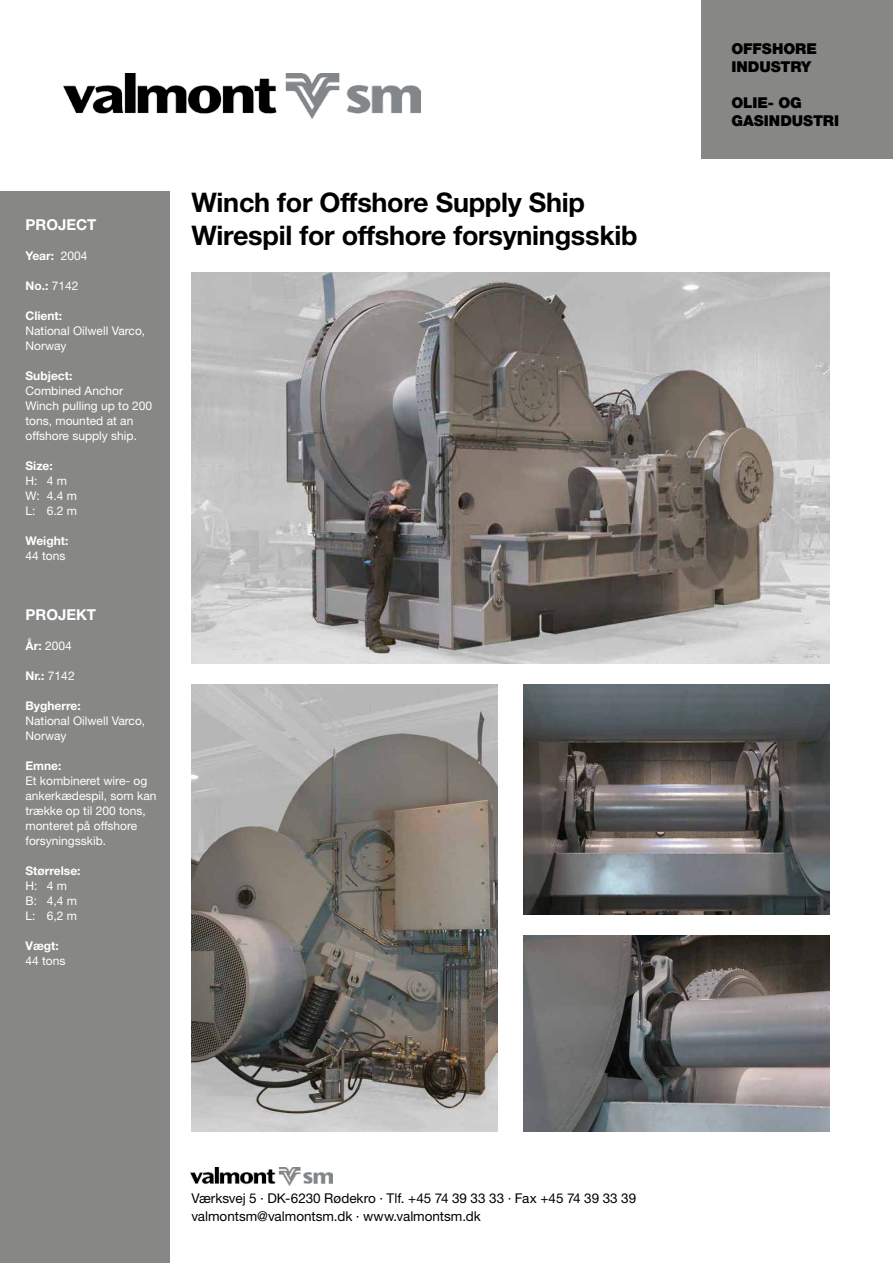
<style>
.page{position:relative;width:893px;height:1263px;background:#fff}
.page>*{position:absolute;margin:0;border:0;box-sizing:border-box;transform-origin:0 0}
.t1{font:700 27px/33px "Helvetica Neue";letter-spacing:-.01em;color:#000}
.t2{font:900 15px/18px "Helvetica Neue";letter-spacing:-.005em;color:#000}
.t3{font:700 15px "Helvetica Neue";color:#fff}
.t4{font:13.5px/18px "Helvetica Neue";color:#000}
.t5{font:12px/15px "Helvetica Neue";color:#fff}
.t6{font:700 12px "Helvetica Neue";color:#fff}
.s1{font-weight:400}
.s2{font-weight:700}
</style>
<div class="page">
<div style="left:0;top:191px;width:170px;height:1072px;background:#878786"></div>
<div style="left:702px;top:0;width:191px;height:158px;background:#878786"></div>
<img style="left:64px;top:74px;width:356px;height:45px">
<img style="left:190px;top:1167px;width:143px;height:18px">
<img style="left:191px;top:272px;width:638px;height:391px">
<img style="left:191px;top:685px;width:306px;height:446px">
<img style="left:523px;top:685px;width:306px;height:229px">
<img style="left:523px;top:935px;width:306px;height:196px">
<p class="t3" style="left:26px;top:216px;width:72px">PROJECT</p>
<p class="t6" style="left:26px;top:249px;width:64px">Year: <span class="s1">2004</span></p>
<p class="t6" style="left:26px;top:279px;width:54px">No.: <span class="s1">7142</span></p>
<p class="t6" style="left:26px;top:309px;width:38px">Client:</p>
<p class="t5" style="left:26px;top:323px;width:121px">National Oilwell Varco,<br>Norway</p>
<p class="t6" style="left:26px;top:369px;width:48px">Subject:</p>
<p class="t5" style="left:26px;top:383px;width:128px">Combined Anchor<br>Winch pulling up to 200 tons, mounted at an offshore supply ship.</p>
<p class="t6" style="left:26px;top:459px;width:29px">Size:</p>
<p class="t5" style="left:26px;top:473px;width:53px">H: 4 m<br>W: 4.4 m<br>L: 6.2 m</p>
<p class="t6" style="left:26px;top:534px;width:44px">Weight:</p>
<p class="t5" style="left:26px;top:548px;width:42px">44 tons</p>
<p class="t3" style="left:26px;top:606px;width:72px">PROJEKT</p>
<p class="t5" style="left:26px;top:638px;width:48px"><span class="s2">År:</span> 2004</p>
<p class="t6" style="left:26px;top:669px;width:51px">Nr.: <span class="s1">7142</span></p>
<p class="t6" style="left:26px;top:699px;width:57px">Bygherre:</p>
<p class="t5" style="left:26px;top:713px;width:121px">National Oilwell Varco,<br>Norway</p>
<p class="t6" style="left:26px;top:759px;width:37px">Emne:</p>
<p class="t5" style="left:26px;top:773px;width:132px">Et kombineret wire- og ankerkædespil, som kan trække op til 200 tons, monteret på offshore forsyningsskib.</p>
<p class="t6" style="left:26px;top:864px;width:57px">Størrelse:</p>
<p class="t5" style="left:26px;top:878px;width:53px">H: 4 m<br>B: 4,4 m<br>L: 6,2 m</p>
<p class="t6" style="left:26px;top:939px;width:35px">Vægt:</p>
<p class="t5" style="left:26px;top:953px;width:42px">44 tons</p>
<h1 class="t1" style="left:191px;top:186px;width:448px">Winch for Offshore Supply Ship<br>Wirespil for offshore forsyningsskib</h1>
<p class="t4" style="left:191px;top:1189px;width:446px">Værksvej 5 · DK-6230 Rødekro · Tlf. +45 74 39 33 33 · Fax +45 74 39 33 39 valmontsm@valmontsm.dk · www.valmontsm.dk</p>
<p class="t2" style="left:731px;top:40px;width:87px">OFFSHORE<br>INDUSTRY</p>
<p class="t2" style="left:731px;top:94px;width:109px">OLIE- OG<br>GASINDUSTRI</p>
</div>
